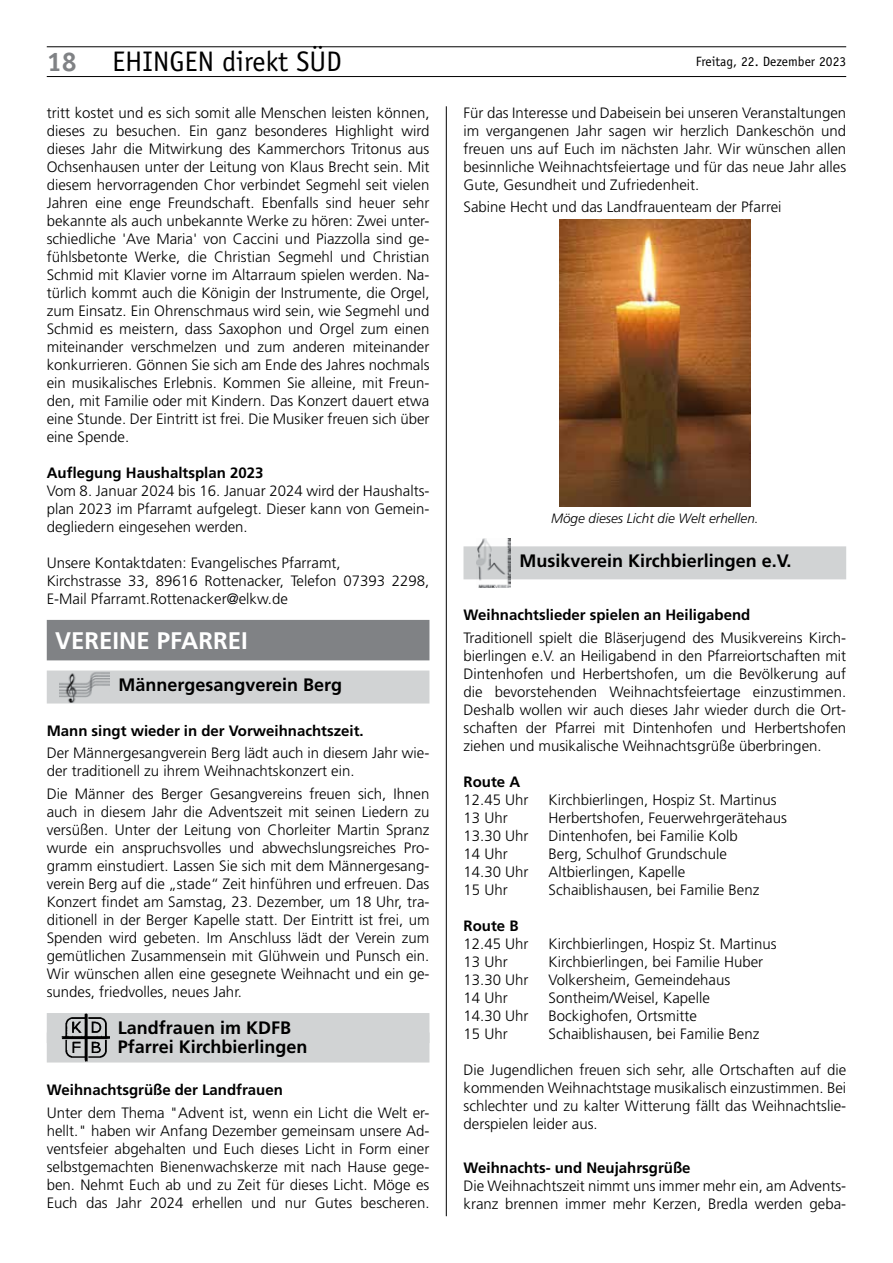
<style>
.page{position:relative;width:893px;height:1263px;background:#fff}
.page>*{position:absolute;margin:0;border:0;box-sizing:border-box;transform-origin:0 0}
.t1{font:28.35px "Officina Sans";color:#000}
.t2{font:700 24px "Frutiger";color:#fff}
.t3{font:700 18px/19.5px "Frutiger";color:#000}
.t4{font:300 15px/18px "Frutiger";color:#000;text-align:justify}
.t5{font:700 15px "Frutiger";color:#000}
.t6{font:italic 300 13.5px "Frutiger";color:#000}
.t7{font:13.5px "Officina Sans";color:#000}
.s1{font-weight:700;font-size:27px;color:#808285}
</style>
<div class="page">
<hr style="left:446px;top:106px;width:1px;height:1110px;background:#000">
<hr style="left:47px;top:76px;width:799px;height:1px;background:#000">
<hr style="left:47px;top:47px;width:799px;height:1px;background:#000">
<div style="left:47px;top:620px;width:382px;height:40px;background:#808285"></div>
<div style="left:47px;top:670px;width:382px;height:33px;background:#d1d3d4"></div>
<img style="left:60px;top:672px;width:50px;height:30px">
<div style="left:47px;top:1013px;width:382px;height:30px;background:#d1d3d4"></div>
<div style="left:47px;top:1032px;width:382px;height:30px;background:#d1d3d4"></div>
<img style="left:62px;top:1013px;width:47px;height:49px">
<img style="left:559px;top:220px;width:191px;height:286px">
<div style="left:463px;top:546px;width:383px;height:33px;background:#d1d3d4"></div>
<img style="left:476px;top:538px;width:35px;height:49px">
<h1 class="t1" style="left:47px;top:45px;width:297px"><span class="s1">18</span> EHINGEN direkt SÜD</h1>
<p class="t7" style="left:696px;top:53px;width:152px">Freitag, 22. Dezember 2023</p>
<p class="t4" style="left:47px;top:104px;width:384px">tritt kostet und es sich somit alle Menschen leisten können, dieses zu besuchen. Ein ganz besonderes Highlight wird dieses Jahr die Mitwirkung des Kammerchors Tritonus aus Ochsenhausen unter der Leitung von Klaus Brecht sein. Mit diesem hervorragenden Chor verbindet Segmehl seit vielen Jahren eine enge Freundschaft. Ebenfalls sind heuer sehr bekannte als auch unbekannte Werke zu hören: Zwei unter&shy;schiedliche 'Ave Maria' von Caccini und Piazzolla sind ge&shy;fühlsbetonte Werke, die Christian Segmehl und Christian Schmid mit Klavier vorne im Altarraum spielen werden. Na&shy;türlich kommt auch die Königin der Instrumente, die Orgel, zum Einsatz. Ein Ohrenschmaus wird sein, wie Segmehl und Schmid es meistern, dass Saxophon und Orgel zum einen miteinander verschmelzen und zum anderen miteinander konkurrieren. Gönnen Sie sich am Ende des Jahres nochmals ein musikalisches Erlebnis. Kommen Sie alleine, mit Freun&shy;den, mit Familie oder mit Kindern. Das Konzert dauert etwa eine Stunde. Der Eintritt ist frei. Die Musiker freuen sich über eine Spende.</p>
<p class="t5" style="left:47px;top:464px;width:218px">Auflegung Haushaltsplan 2023</p>
<p class="t4" style="left:47px;top:482px;width:384px">Vom 8. Januar 2024 bis 16. Januar 2024 wird der Haushalts&shy;plan 2023 im Pfarramt aufgelegt. Dieser kann von Gemein&shy;degliedern eingesehen werden.</p>
<p class="t4" style="left:47px;top:554px;width:384px;text-align:left">Unsere Kontaktdaten: Evangelisches Pfarramt,<br>Kirchstrasse 33, 89616 Rottenacker, Telefon 07393 2298,<br>E-Mail Pfarramt.Rottenacker@elkw.de</p>
<h2 class="t2" style="left:55px;top:626px;width:194px">VEREINE PFARREI</h2>
<p class="t3" style="left:118px;top:675px;width:225px">Männergesangverein Berg</p>
<p class="t5" style="left:47px;top:722px;width:318px">Mann singt wieder in der Vorweihnachtszeit.</p>
<p class="t4" style="left:47px;top:744px;width:384px">Der Männergesangverein Berg lädt auch in diesem Jahr wie&shy;der traditionell zu ihrem Weihnachtskonzert ein.</p>
<p class="t4" style="left:47px;top:784px;width:384px">Die Männer des Berger Gesangvereins freuen sich, Ihnen auch in diesem Jahr die Adventszeit mit seinen Liedern zu versüßen. Unter der Leitung von Chorleiter Martin Spranz wurde ein anspruchsvolles und abwechslungsreiches Pro&shy;gramm einstudiert. Lassen Sie sich mit dem Männergesang&shy;verein Berg auf die „stade“ Zeit hinführen und erfreuen. Das Konzert findet am Samstag, 23. Dezember, um 18 Uhr, tra&shy;ditionell in der Berger Kapelle statt. Der Eintritt ist frei, um Spenden wird gebeten. Im Anschluss lädt der Verein zum gemütlichen Zusammensein mit Glühwein und Punsch ein.<br>Wir wünschen allen eine gesegnete Weihnacht und ein ge&shy;sundes, friedvolles, neues Jahr.</p>
<p class="t3" style="left:118px;top:1018px;width:191px">Landfrauen im KDFB<br>Pfarrei Kirchbierlingen</p>
<p class="t5" style="left:47px;top:1081px;width:238px">Weihnachtsgrüße der Landfrauen</p>
<p class="t4" style="left:47px;top:1103px;width:384px">Unter dem Thema "Advent ist, wenn ein Licht die Welt er&shy;hellt." haben wir Anfang Dezember gemeinsam unsere Ad&shy;ventsfeier abgehalten und Euch dieses Licht in Form einer selbstgemachten Bienenwachskerze mit nach Hause gege&shy;ben. Nehmt Euch ab und zu Zeit für dieses Licht. Möge es Euch das Jahr 2024 erhellen und nur Gutes bescheren.</p>
<p class="t4" style="left:463px;top:104px;width:384px">Für das Interesse und Dabeisein bei unseren Veranstaltungen im vergangenen Jahr sagen wir herzlich Dankeschön und freuen uns auf Euch im nächsten Jahr. Wir wünschen allen besinnliche Weihnachtsfeiertage und für das neue Jahr alles Gute, Gesundheit und Zufriedenheit.</p>
<p class="t4" style="left:463px;top:198px;width:320px">Sabine Hecht und das Landfrauenteam der Pfarrei</p>
<p class="t6" style="left:551px;top:510px;width:209px">Möge dieses Licht die Welt erhellen.</p>
<p class="t3" style="left:519px;top:551px;width:274px">Musikverein Kirchbierlingen e.V.</p>
<p class="t5" style="left:463px;top:606px;width:288px">Weihnachtslieder spielen an Heiligabend</p>
<p class="t4" style="left:463px;top:629px;width:384px">Traditionell spielt die Bläserjugend des Musikvereins Kirch&shy;bierlingen e.V. an Heiligabend in den Pfarreiortschaften mit Dintenhofen und Herbertshofen, um die Bevölkerung auf die bevorstehenden Weihnachtsfeiertage einzustimmen.<br>Deshalb wollen wir auch dieses Jahr wieder durch die Ort&shy;schaften der Pfarrei mit Dintenhofen und Herbertshofen ziehen und musikalische Weihnachtsgrüße überbringen.</p>
<p class="t5" style="left:463px;top:773px;width:58px">Route A</p>
<p class="t4" style="left:463px;top:791px;width:67px">12.45 Uhr</p>
<p class="t4" style="left:548px;top:791px;width:230px">Kirchbierlingen, Hospiz St. Martinus</p>
<p class="t4" style="left:463px;top:809px;width:46px">13 Uhr</p>
<p class="t4" style="left:548px;top:809px;width:240px">Herbertshofen, Feuerwehrgerätehaus</p>
<p class="t4" style="left:463px;top:827px;width:67px">13.30 Uhr</p>
<p class="t4" style="left:548px;top:827px;width:191px">Dintenhofen, bei Familie Kolb</p>
<p class="t4" style="left:463px;top:845px;width:46px">14 Uhr</p>
<p class="t4" style="left:548px;top:845px;width:180px">Berg, Schulhof Grundschule</p>
<p class="t4" style="left:463px;top:863px;width:67px">14.30 Uhr</p>
<p class="t4" style="left:548px;top:863px;width:138px">Altbierlingen, Kapelle</p>
<p class="t4" style="left:463px;top:881px;width:46px">15 Uhr</p>
<p class="t4" style="left:548px;top:881px;width:212px">Schaiblishausen, bei Familie Benz</p>
<p class="t5" style="left:463px;top:917px;width:57px">Route B</p>
<p class="t4" style="left:463px;top:935px;width:67px">12.45 Uhr</p>
<p class="t4" style="left:548px;top:935px;width:230px">Kirchbierlingen, Hospiz St. Martinus</p>
<p class="t4" style="left:463px;top:953px;width:46px">13 Uhr</p>
<p class="t4" style="left:548px;top:953px;width:216px">Kirchbierlingen, bei Familie Huber</p>
<p class="t4" style="left:463px;top:971px;width:67px">13.30 Uhr</p>
<p class="t4" style="left:548px;top:971px;width:183px">Volkersheim, Gemeindehaus</p>
<p class="t4" style="left:463px;top:989px;width:46px">14 Uhr</p>
<p class="t4" style="left:548px;top:989px;width:163px">Sontheim/Weisel, Kapelle</p>
<p class="t4" style="left:463px;top:1007px;width:67px">14.30 Uhr</p>
<p class="t4" style="left:548px;top:1007px;width:150px">Bockighofen, Ortsmitte</p>
<p class="t4" style="left:463px;top:1025px;width:46px">15 Uhr</p>
<p class="t4" style="left:548px;top:1025px;width:212px">Schaiblishausen, bei Familie Benz</p>
<p class="t4" style="left:463px;top:1061px;width:384px">Die Jugendlichen freuen sich sehr, alle Ortschaften auf die kommenden Weihnachtstage musikalisch einzustimmen. Bei schlechter und zu kalter Witterung fällt das Weihnachtslie&shy;derspielen leider aus.</p>
<p class="t5" style="left:463px;top:1159px;width:228px">Weihnachts- und Neujahrsgrüße</p>
<p class="t4" style="left:463px;top:1177px;width:384px">Die Weihnachtszeit nimmt uns immer mehr ein, am Advents&shy;kranz brennen immer mehr Kerzen, Bredla werden geba-</p>
</div>
